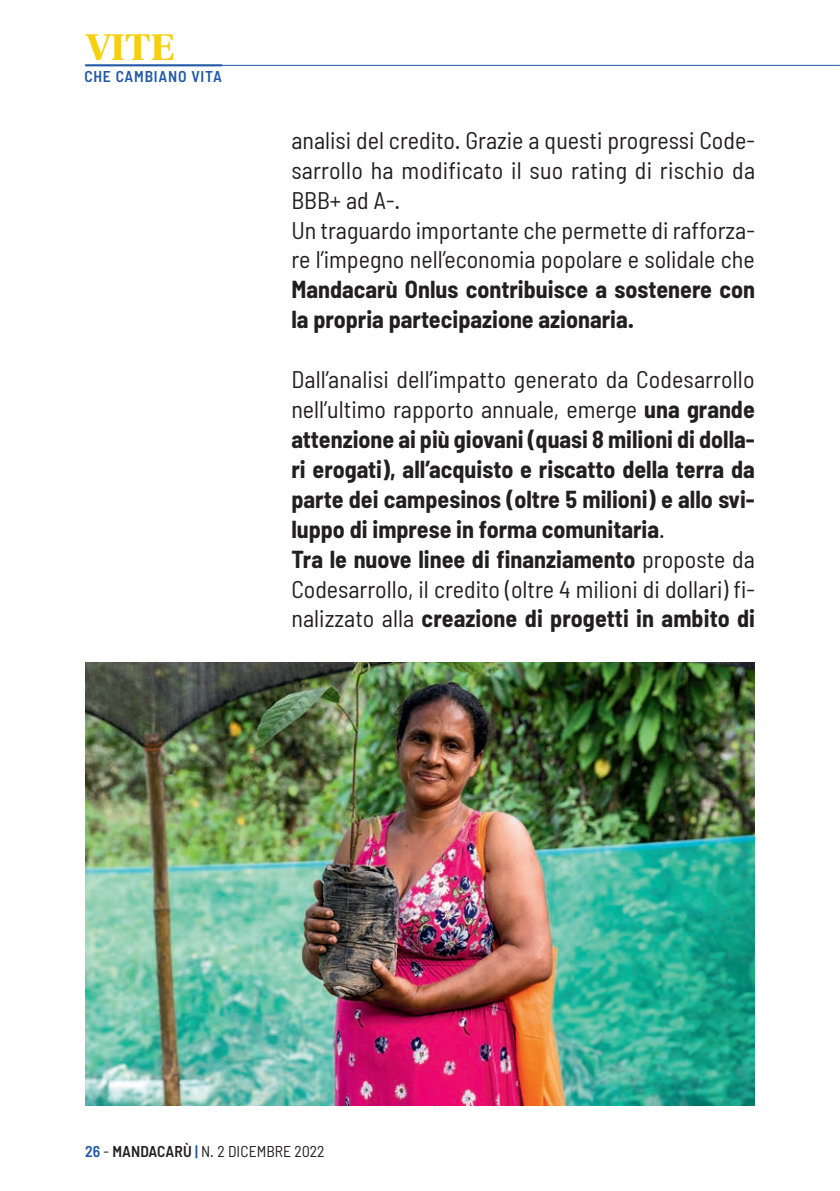
<style>
.page{position:relative;width:840px;height:1191px;background:#fff}
.page>*{position:absolute;margin:0;border:0;box-sizing:border-box;transform-origin:0 0}
.t1{font:900 39px "Frank Ruhl Libre";color:#f6d00d}
.t2{font:700 semi-condensed 24px/30px "Barlow";color:#231f20}
.t3{font:semi-condensed 24px/30px "Barlow";color:#231f20}
.t4{font:semi-condensed 15.6px "Barlow";letter-spacing:.005em;color:#231f20}
.t5{font:600 semi-condensed 15.6px "Barlow";letter-spacing:.05em;color:#2159a6}
.s1{font-weight:400}
.s2{font-weight:600;color:#2159a6}
.s3{font-weight:600}
</style>
<div class="page">
<hr style="left:85px;top:65px;width:754px;height:1px;background:#2159a6">
<hr style="left:85px;top:64px;width:137px;height:2px;background:#2159a6">
<img style="left:85px;top:662px;width:669px;height:444px">
<h1 class="t1" style="left:85px;top:24px;width:91px">VITE</h1>
<p class="t5" style="left:84px;top:67px;width:139px">CHE CAMBIANO VITA</p>
<p class="t3" style="left:291px;top:124px;width:465px">analisi del credito. Grazie a questi progressi Code&shy;sarrollo ha modificato il suo rating di rischio da BBB+ ad A-.<br>Un traguardo importante che permette di rafforza&shy;re l’impegno nell’economia popolare e solidale che</p>
<p class="t2" style="left:291px;top:274px;width:465px">Mandacarù Onlus contribuisce a sostenere con la propria partecipazione azionaria.</p>
<p class="t2" style="left:291px;top:364px;width:465px"><span class="s1">Dall’analisi dell’impatto generato da Codesarrollo nell’ultimo rapporto annuale, emerge</span> una grande attenzione ai più giovani (quasi 8 milioni di dolla&shy;ri erogati), all’acquisto e riscatto della terra da parte dei campesinos (oltre 5 milioni) e allo svi&shy;luppo di imprese in forma comunitaria<span class="s1">.<br></span>Tra le nuove linee di finanziamento <span class="s1">proposte da Codesarrollo, il credito (oltre 4 milioni di dollari) fi&shy;nalizzato alla</span> creazione di progetti in ambito di</p>
<p class="t4" style="left:85px;top:1141px;width:241px"><span class="s2">26</span> - <span class="s3">MANDACARÙ</span> <span class="s2">|</span> N. 2 DICEMBRE 2022</p>
</div>
